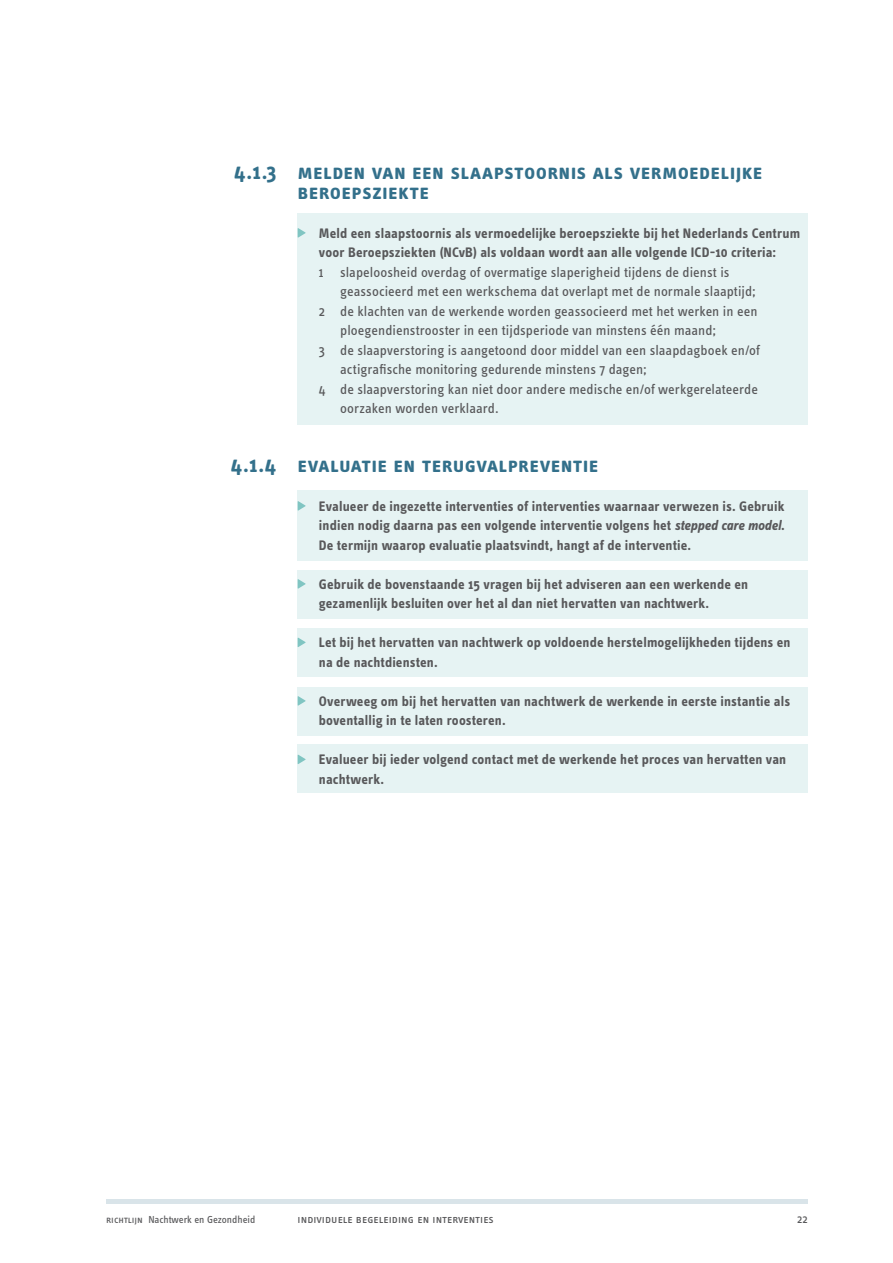
<style>
.page{position:relative;width:893px;height:1263px;background:#fff}
.page>*{position:absolute;margin:0;border:0;box-sizing:border-box;transform-origin:0 0}
.t1{font:22.5px/19.5px "Info Text Bold Caps";letter-spacing:.01em;color:#33708b}
.t2{font:700 14.25px/19.5px "Info Text";letter-spacing:.01em;color:#58585a}
.t3{font:14.25px "Info Text";letter-spacing:.005em;color:#58585a}
.t4{font:12px "Info Text Book Caps";letter-spacing:.01em;color:#58585a}
.t5{font:12px "Info Text";color:#58585a}
.t6{font:10.5px "Info Text";color:#58585a}
.s1{font-style:italic}
.s2{font-family:"Info Text Book Caps"}
</style>
<div class="page">
<hr style="left:106px;top:1199px;width:702px;height:4px;background:#d9e4e9">
<div style="left:298px;top:490px;width:510px;height:70px;background:#e6f3f3"></div>
<div style="left:298px;top:570px;width:510px;height:49px;background:#e6f3f3"></div>
<div style="left:298px;top:628px;width:510px;height:49px;background:#e6f3f3"></div>
<div style="left:298px;top:744px;width:510px;height:49px;background:#e6f3f3"></div>
<div style="left:298px;top:687px;width:510px;height:49px;background:#e6f3f3"></div>
<div style="left:298px;top:214px;width:510px;height:211px;background:#e6f3f3"></div>
<svg style="left:298px;top:228px;width:8px;height:10px"></svg>
<svg style="left:298px;top:501px;width:8px;height:10px"></svg>
<svg style="left:298px;top:579px;width:8px;height:10px"></svg>
<svg style="left:298px;top:637px;width:8px;height:10px"></svg>
<svg style="left:298px;top:696px;width:8px;height:10px"></svg>
<svg style="left:298px;top:754px;width:8px;height:10px"></svg>
<h1 class="t1" style="left:234px;top:162px;width:44px">4.1.3</h1>
<h1 class="t1" style="left:231px;top:454px;width:47px">4.1.4</h1>
<h1 class="t1" style="left:298px;top:162px;width:466px">melden van een slaapstoornis als vermoedelijke beroepsziekte</h1>
<p class="t2" style="left:319px;top:223px;width:483px">Meld een slaapstoornis als vermoedelijke beroepsziekte bij het Nederlands Centrum voor Beroepsziekten (NCvB) als voldaan wordt aan alle volgende ICD-10 criteria:</p>
<p class="t3" style="left:319px;top:264px;width:412px">1 slapeloosheid overdag of overmatige slaperigheid tijdens de dienst is</p>
<p class="t3" style="left:340px;top:283px;width:417px">geassocieerd met een werkschema dat overlapt met de normale slaaptijd;</p>
<p class="t3" style="left:319px;top:303px;width:440px">2 de klachten van de werkende worden geassocieerd met het werken in een</p>
<p class="t3" style="left:340px;top:322px;width:377px">ploegendienstrooster in een tijdsperiode van minstens één maand;</p>
<p class="t3" style="left:319px;top:342px;width:443px">3 de slaapverstoring is aangetoond door middel van een slaapdagboek en/of</p>
<p class="t3" style="left:340px;top:361px;width:308px">actigrafische monitoring gedurende minstens 7 dagen;</p>
<p class="t3" style="left:319px;top:381px;width:441px">4 de slaapverstoring kan niet door andere medische en/of werkgerelateerde</p>
<p class="t3" style="left:340px;top:400px;width:160px">oorzaken worden verklaard.</p>
<h1 class="t1" style="left:298px;top:454px;width:302px">evaluatie en terugvalpreventie</h1>
<p class="t2" style="left:319px;top:496px;width:467px;text-align:justify">Evalueer de ingezette interventies of interventies waarnaar verwezen is. Gebruik indien nodig daarna pas een volgende interventie volgens het <span class="s1">stepped care model</span>.<br>De termijn waarop evaluatie plaatsvindt, hangt af de interventie.</p>
<p class="t2" style="left:319px;top:574px;width:431px">Gebruik de bovenstaande 15 vragen bij het adviseren aan een werkende en gezamenlijk besluiten over het al dan niet hervatten van nachtwerk.</p>
<p class="t2" style="left:319px;top:633px;width:473px">Let bij het hervatten van nachtwerk op voldoende herstelmogelijkheden tijdens en na de nachtdiensten.</p>
<p class="t2" style="left:319px;top:691px;width:473px">Overweeg om bij het hervatten van nachtwerk de werkende in eerste instantie als boventallig in te laten roosteren.</p>
<p class="t2" style="left:319px;top:750px;width:469px">Evalueer bij ieder volgend contact met de werkende het proces van hervatten van nachtwerk.</p>
<p class="t6" style="left:106px;top:1213px;width:151px"><span class="s2">richtlijn</span> Nachtwerk en Gezondheid</p>
<p class="t4" style="left:298px;top:1212px;width:198px">individuele begeleiding en interventies</p>
<p class="t5" style="left:797px;top:1212px;width:12px">22</p>
</div>
